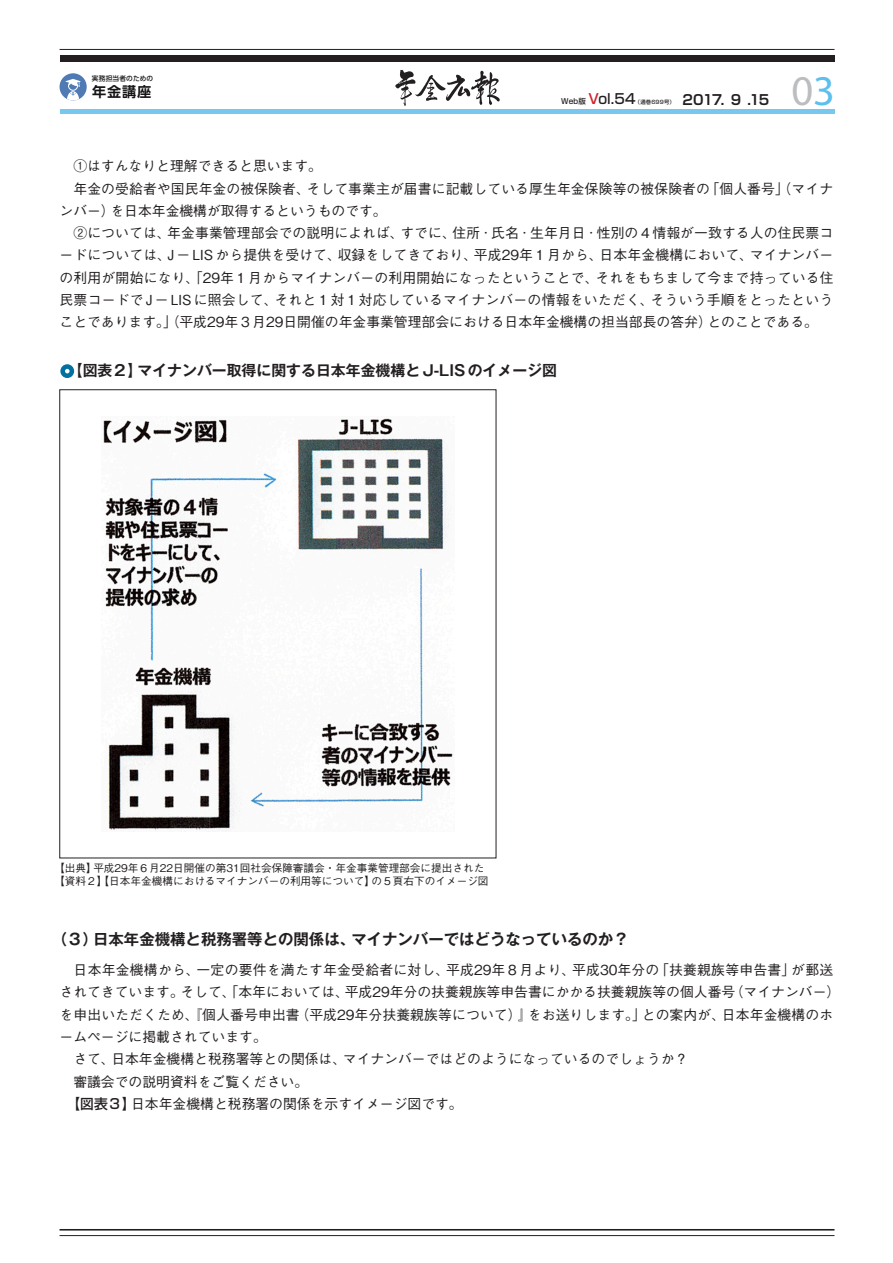
<style>
.page{position:relative;width:893px;height:1263px;background:#fff}
.page>*{position:absolute;margin:0;border:0;box-sizing:border-box;transform-origin:0 0}
.t1{font:42.45px "Myriad Pro";color:#bcbdc0}
.t2{font:700 15.45px "Gothic MB101 Pro De";color:#231f20}
.t3{font:700 14.85px "Gothic MB101 Pro De";color:#231f20}
.t4{font:700 14.1px "UD Shin Go Pro De";color:#151415}
.t5{font:500 13.8px/22.4px "Gothic BBB Pro";letter-spacing:.005em;color:#231f20}
.t6{font:500 13.8px "Shin Go Pro";color:#231f20}
.t7{font:700 13.8px "Shin Go Pro De";letter-spacing:-.075em;color:#231f20}
.t8{font:500 10.65px/12.8px "Gothic BBB Pro";color:#231f20}
.t9{font:500 6.75px "UD Shin Go Pro";letter-spacing:.025em;color:#151415}
.t10{font:500 5.25px "Shin Go Pro";letter-spacing:.04em;color:#231f20}
.s1{font-size:7.5px}
.s2{color:#d1232a}
.s3{color:#5dbfec}
.s4{font-family:"Shin Go Pro"}
</style>
<div class="page">
<div style="left:60px;top:73px;width:27px;height:27px;background:#4f7ab4;border-radius:50%"></div>
<svg style="left:65px;top:79px;width:16px;height:21px"></svg>
<div style="left:60px;top:364px;width:14px;height:14px;background:#0071a1;border-radius:50%"></div>
<svg style="left:65px;top:369px;width:5px;height:4px"></svg>
<img style="left:103px;top:418px;width:350px;height:413px">
<hr style="left:60px;top:49px;width:774px;height:1px;background:#231f20">
<div style="left:60px;top:55px;width:774px;height:7px;background:#231f20"></div>
<hr style="left:60px;top:1229px;width:774px;height:1px;background:#231f20">
<hr style="left:60px;top:1235px;width:774px;height:1px;background:#231f20">
<hr style="left:60px;top:109px;width:775px;height:4px;background:#78c7ef">
<svg style="left:395px;top:70px;width:105px;height:36px"></svg>
<p class="t9" style="left:92px;top:73px;width:63px">実務担当者のための</p>
<p class="t4" style="left:92px;top:80px;width:61px">年金講座</p>
<p class="t6" style="left:561px;top:88px;width:76px"><span class="s1">Web版</span> <span class="s2">V</span>ol.54</p>
<p class="t10" style="left:635px;top:98px;width:41px">（通巻699号）</p>
<p class="t7" style="left:682px;top:88px;width:88px">2017. ９ .15</p>
<h1 class="t1" style="left:791px;top:65px;width:45px">0<span class="s3">3</span></h1>
<p class="t5" style="left:60px;top:153px;width:776px">　①はすんなりと理解できると思います。<br>　年金の受給者や国民年金の被保険者、そして事業主が届書に記載している厚生年金保険等の被保険者の｢個人番号｣（マイナンバー）を日本年金機構が取得するというものです。　　<br>　②については、年金事業管理部会での説明によれば、すでに、住所･氏名･生年月日･性別の４情報が一致する人の住民票コードについては、J－LISから提供を受けて、収録をしてきており、平成29年１月から、日本年金機構において、マイナンバーの利用が開始になり、｢29年１月からマイナンバーの利用開始になったということで、それをもちまして今まで持っている住民票コードでJ－LISに照会して、それと１対１対応しているマイナンバーの情報をいただく、そういう手順をとったということであります。｣（平成29年３月29日開催の年金事業管理部会における日本年金機構の担当部長の答弁）とのことである。</p>
<p class="t3" style="left:60px;top:358px;width:498px">　【図表２】マイナンバー取得に関する日本年金機構とJ-LISのイメージ図</p>
<p class="t8" style="left:54px;top:860px;width:436px">【出典】平成29年６月22日開催の第31回社会保障審議会・年金事業管理部会に提出された【資料２】【日本年金機構におけるマイナンバーの利用等について】の５頁右下のイメージ図</p>
<p class="t2" style="left:52px;top:926px;width:578px">（３）日本年金機構と税務署等との関係は、マイナンバーではどうなっているのか？</p>
<p class="t5" style="left:60px;top:957px;width:782px">　日本年金機構から、一定の要件を満たす年金受給者に対し、平成29年８月より、平成30年分の「扶養親族等申告書」が郵送されてきています。そして、｢本年においては、平成29年分の扶養親族等申告書にかかる扶養親族等の個人番号（マイナンバー）を申出いただくため、『個人番号申出書（平成29年分扶養親族等について）』をお送りします。｣との案内が、日本年金機構のホームページに掲載されています。<br>　さて、日本年金機構と税務署等との関係は、マイナンバーではどのようになっているのでしょうか？<br>　審議会での説明資料をご覧ください。<br>　【<span class="s4">図表３</span>】日本年金機構と税務署の関係を示すイメージ図です。</p>
</div>
